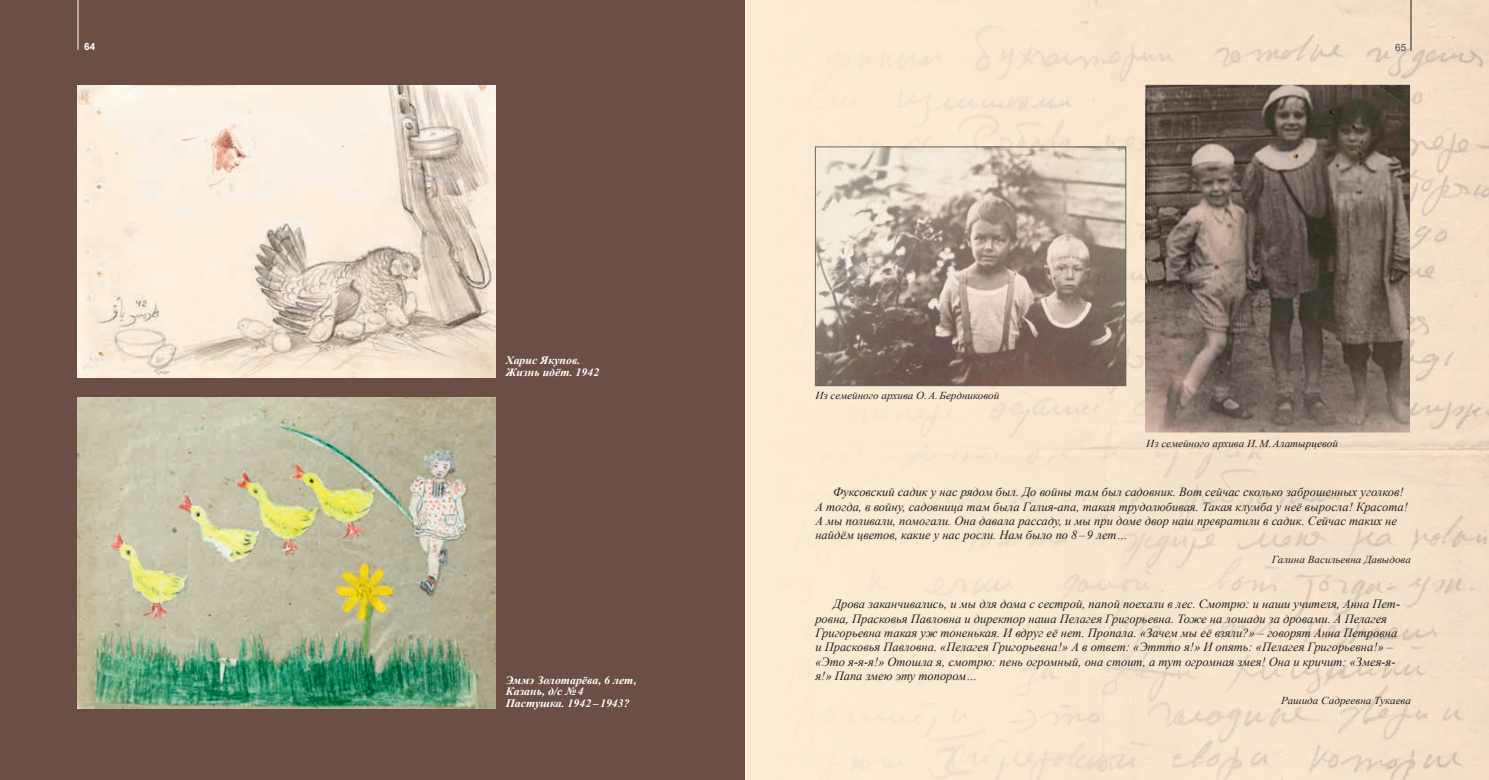
<style>
.page{position:relative;width:1489px;height:780px;background:#fff}
.page>*{position:absolute;margin:0;border:0;box-sizing:border-box;transform-origin:0 0}
.t1{font:italic 12.5px/14.4px "Times New Roman";color:#231f20}
.t2{font:italic 700 11.25px/11.9px "Times New Roman";color:#fff;scale:1.05 1}
.t3{font:italic 10.62px "Times New Roman";color:#231f20;scale:1.05 1}
.t4{font:700 10px "Arial";color:#fff}
.t5{font:10px "Arial";color:#4b4c4d}
</style>
<div class="page">
<div style="left:0;top:0;width:744px;height:780px;background:#6b4f46"></div>
<hr style="left:77px;top:0;width:1px;height:50px;background:#fff">
<img style="left:745px;top:0;width:743px;height:780px">
<img style="left:78px;top:85px;width:417px;height:293px">
<img style="left:78px;top:398px;width:417px;height:310px">
<img style="left:1144px;top:85px;width:265px;height:347px">
<img style="left:817px;top:149px;width:306px;height:235px">
<hr style="left:1410px;top:0;width:1px;height:51px;background:#231f20">
<p class="t4" style="left:84px;top:39px;width:13px">64</p>
<p class="t2" style="left:506px;top:354px;width:91px">Харис Якупов.<br>Жизнь идёт. 1942</p>
<p class="t2" style="left:506px;top:673px;width:126px">Эммэ Золотарёва, 6 лет,<br>Казань, д/с №4<br>Пастушка. 1942– 1943?</p>
<p class="t3" style="left:815px;top:388px;width:177px">Из семейного архива О.А.Бердниковой</p>
<p class="t5" style="left:1395px;top:40px;width:13px">65</p>
<p class="t3" style="left:1146px;top:436px;width:184px">Из семейного архива И.М.Алатырцевой</p>
<p class="t1" style="left:815px;top:484px;width:594px;text-indent:18px">Фуксовский садик у нас рядом был. До войны там был садовник. Вот сейчас сколько заброшенных уголков!<br>А тогда, в войну, садовница там была Галия-апа, такая трудолюбивая. Такая клумба у неё выросла! Красота!<br>А мы поливали, помогали. Она давала рассаду, и мы при доме двор наш превратили в садик. Сейчас таких не найдём цветов, какие у нас росли. Нам было по 8 –9 лет…</p>
<p class="t3" style="left:1271px;top:552px;width:134px">Галина Васильевна Давыдова</p>
<p class="t1" style="left:815px;top:596px;width:586px;text-indent:18px">Дрова заканчивались, и мы для дома с сестрой, папой поехали в лес. Смотрю: и наши учителя, Анна Пет&shy;ровна, Прасковья Павловна и директор наша Пелагея Григорьевна. Тоже на лошади за дровами. А Пелагея Григорьевна такая уж тоненькая. И вдруг её нет. Пропала. «Зачем мы её взяли?» – говорят Анна Петровна и Прасковья Павловна. «Пелагея Григорьевна!» А в ответ: «Эттто я!» И опять: «Пелагея Григорьевна!» – «Это я-я-я!» Отошла я, смотрю: пень огромный, она стоит, а тут огромная змея! Она и кричит: «Змея-я&shy;я!» Папа змею эту топором…</p>
<p class="t3" style="left:1281px;top:693px;width:125px">Рашида Садреевна Тукаева</p>
</div>
